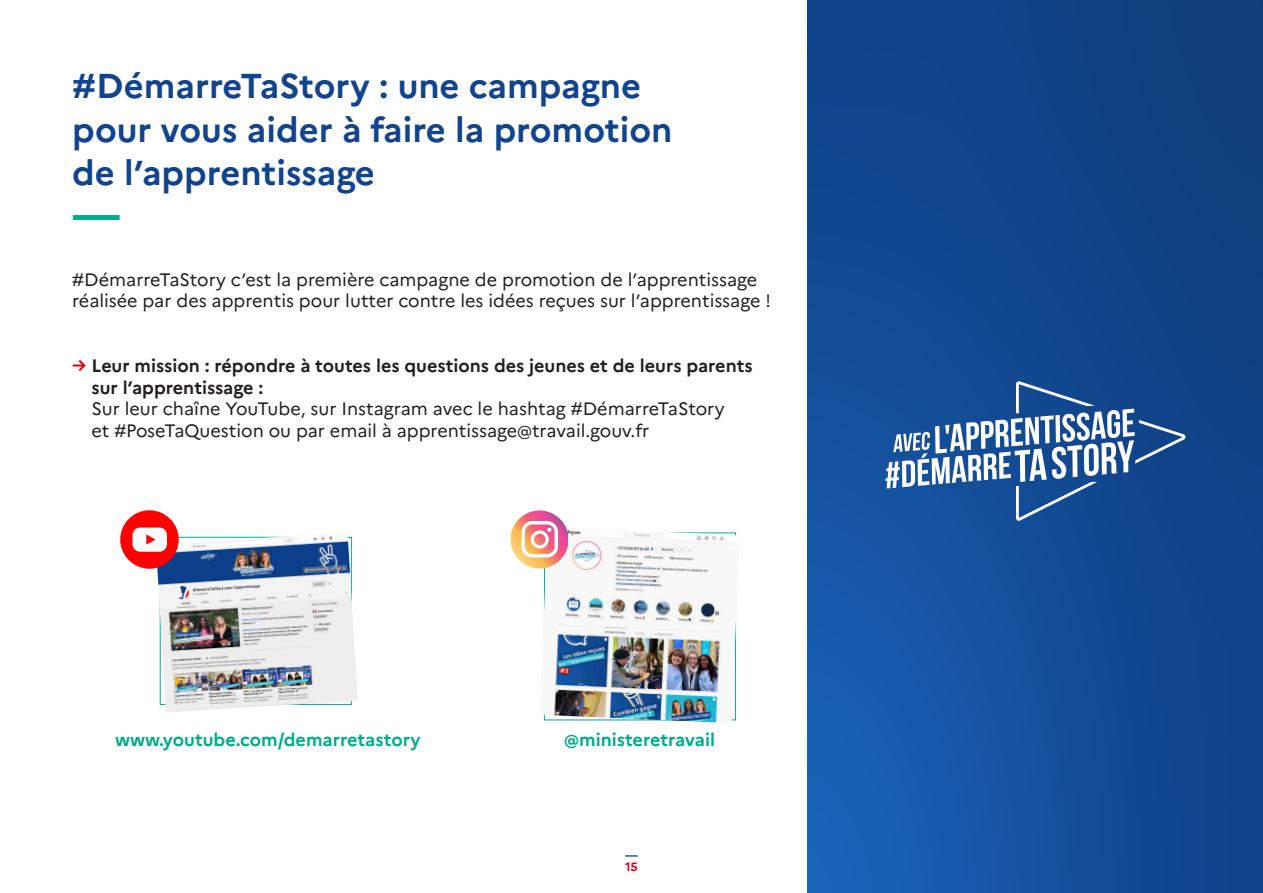
<style>
.page{position:relative;width:1263px;height:893px;background:#fff}
.page>*{position:absolute;margin:0;border:0;box-sizing:border-box;transform-origin:0 0}
.t1{font:700 45px "Marianne";color:#00ac8c}
.t2{font:700 34.5px/43.5px "Marianne";color:#11448d}
.t3{font:18px/21.6px "Marianne";color:#231f20}
.t4{font:700 18px "Marianne";color:#00ac8c}
.t5{font:700 12px "Marianne";color:#e0000f}
.t6{font:700 12px "Marianne";color:#11448e}
.s1{font-weight:700;color:#e0000f}
.s2{font-weight:700}
</style>
<div class="page">
<img style="left:808px;top:0;width:455px;height:893px">
<img style="left:539px;top:529px;width:200px;height:194px">
<img style="left:157px;top:535px;width:201px;height:177px">
<svg style="left:511px;top:510px;width:57px;height:58px"></svg>
<div style="left:120px;top:510px;width:59px;height:59px;background:#f00;border-radius:50%"></div>
<svg style="left:132px;top:528px;width:35px;height:24px"></svg>
<svg style="left:885px;top:381px;width:300px;height:140px"></svg>
<p class="t2" style="left:72px;top:64px;width:602px">#DémarreTaStory : une campagne pour vous aider à faire la promotion de l’apprentissage</p>
<p class="t1" style="left:72px;top:185px;width:50px">—</p>
<p class="t3" style="left:72px;top:268px;width:700px">#DémarreTaStory c’est la première campagne de promotion de l’apprentissage réalisée par des apprentis pour lutter contre les idées reçues sur l’apprentissage !</p>
<p class="t3" style="left:92px;top:355px;width:663px;text-indent:-19px"><span class="s1">→</span> <span class="s2">Leur mission : répondre à toutes les questions des jeunes et de leurs parents sur l’apprentissage :<br></span>Sur leur chaîne YouTube, sur Instagram avec le hashtag #DémarreTaStory<br>et #PoseTaQuestion ou par email à apprentissage@travail.gouv.fr</p>
<p class="t4" style="left:115px;top:729px;width:307px">www.youtube.com/demarretastory</p>
<p class="t4" style="left:564px;top:729px;width:152px">@ministeretravail</p>
<p class="t6" style="left:625px;top:848px;width:14px">—</p>
<p class="t5" style="left:625px;top:860px;width:14px">15</p>
</div>
